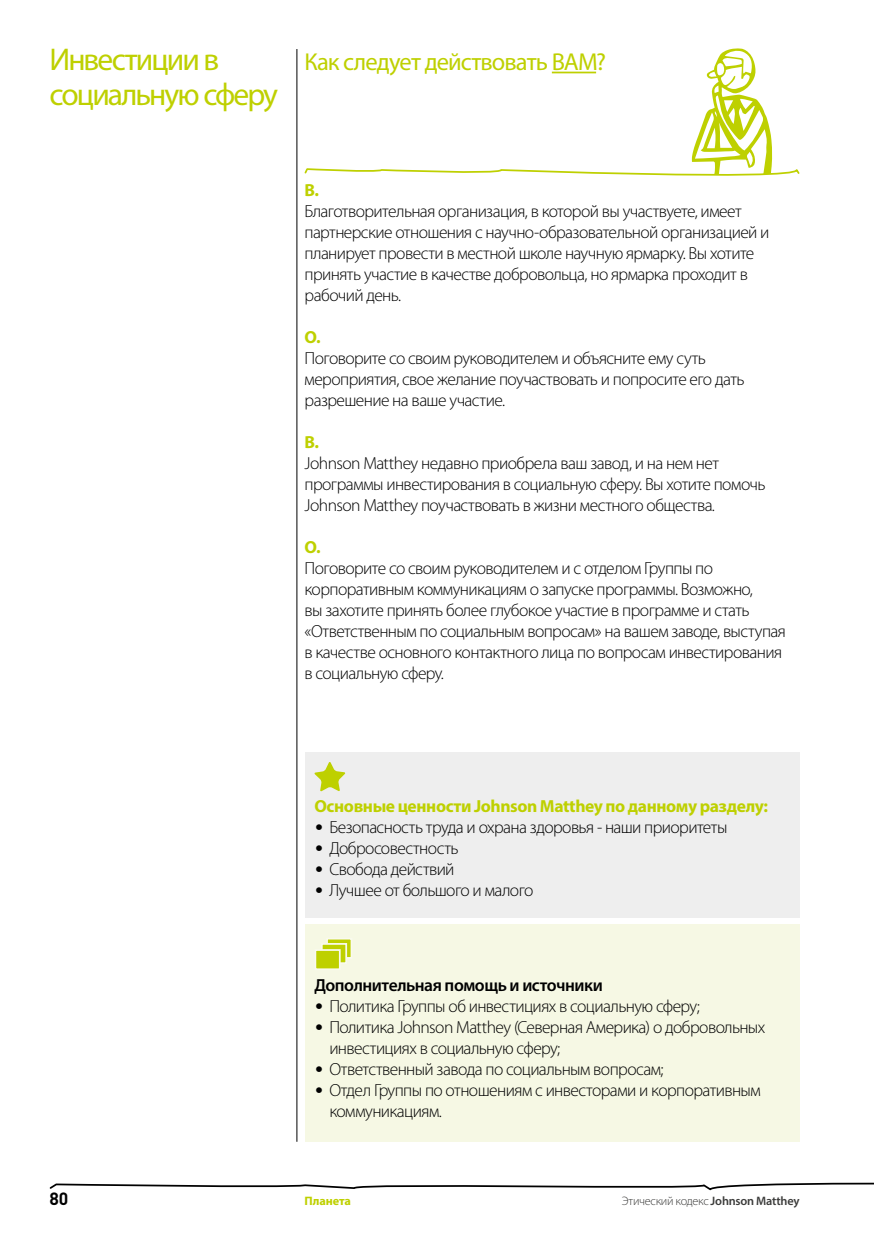
<style>
.page{position:relative;width:874px;height:1241px;background:#fff}
.page>*{position:absolute;margin:0;border:0;box-sizing:border-box;transform-origin:0 0}
.t1{font:31.5px "Myriad Pro";letter-spacing:-.06em;color:#bed000}
.t2{font:24.5px "Myriad Pro";letter-spacing:-.035em;color:#bed000}
.t3{font:300 17.5px/21px "Myriad Pro";letter-spacing:-.035em;color:#000}
.t4{font:700 17.5px "Myriad Pro";letter-spacing:-.025em;color:#bed000}
.t5{font:600 17.5px "Myriad Pro";letter-spacing:-.025em;color:#000}
.t6{font:700 17.5px "DIN";color:#000}
.t7{font:300 12.25px "Myriad Pro";letter-spacing:-.025em;color:#3c3c3b}
.t8{font:700 12.25px "Myriad Pro";letter-spacing:-.01em;color:#bed000}
.s1{font-family:"DIN";font-weight:400}
.s2{font-weight:600}
</style>
<div class="page">
<svg style="left:304px;top:48px;width:496px;height:128px"></svg>
<div style="left:304px;top:924px;width:495px;height:217px;background:#f6f8e4"></div>
<svg style="left:328px;top:939px;width:23px;height:18px"></svg>
<div style="left:321px;top:942px;width:26px;height:21px;background:#bed000;border:2px solid #f9faed"></div>
<div style="left:314px;top:948px;width:26px;height:21px;background:#bed000;border:2px solid #f9faed"></div>
<hr style="left:551px;top:72px;width:44px;height:1px;background:#bed000">
<hr style="left:296px;top:49px;width:1px;height:1092px;background:#000">
<div style="left:304px;top:751px;width:495px;height:166px;background:#eee"></div>
<svg style="left:314px;top:762px;width:31px;height:29px"></svg>
<svg style="left:49px;top:1182px;width:824px;height:9px"></svg>
<h1 class="t1" style="left:50px;top:40px;width:171px">Инвестиции в</h1>
<h2 class="t2" style="left:304px;top:47px;width:303px">Как следует действовать ВАМ?</h2>
<h1 class="t1" style="left:50px;top:75px;width:230px">социальную сферу</h1>
<p class="t4" style="left:304px;top:179px;width:16px">В.</p>
<p class="t3" style="left:304px;top:201px;width:466px">Благотворительная организация, в которой вы участвуете, имеет партнерские отношения с научно-образовательной организацией и планирует провести в местной школе научную ярмарку. Вы хотите принять участие в качестве добровольца, но ярмарка проходит в рабочий день.</p>
<p class="t4" style="left:304px;top:326px;width:18px">О.</p>
<p class="t3" style="left:304px;top:348px;width:441px">Поговорите со своим руководителем и объясните ему суть мероприятия, свое желание поучаствовать и попросите его дать разрешение на ваше участие.</p>
<p class="t4" style="left:304px;top:431px;width:16px">В.</p>
<p class="t3" style="left:304px;top:453px;width:462px">Johnson Matthey недавно приобрела ваш завод, и на нем нет программы инвестирования в социальную сферу. Вы хотите помочь<br>Johnson Matthey поучаствовать в жизни местного общества.</p>
<p class="t4" style="left:304px;top:536px;width:18px">О.</p>
<p class="t3" style="left:304px;top:558px;width:482px">Поговорите со своим руководителем и с отделом Группы по корпоративным коммуникациям о запуске программы. Возможно,<br>вы захотите принять более глубокое участие в программе и стать «Ответственным по социальным вопросам» на вашем заводе, выступая в качестве основного контактного лица по вопросам инвестирования в социальную сферу.</p>
<p class="t4" style="left:314px;top:794px;width:455px">Основные ценности Johnson Matthey по данному разделу:</p>
<p class="t3" style="left:314px;top:817px;width:414px"><span class="s1">•</span> Безопасность труда и охрана здоровья - наши приоритеты</p>
<p class="t3" style="left:314px;top:838px;width:145px"><span class="s1">•</span> Добросовестность</p>
<p class="t3" style="left:314px;top:859px;width:141px"><span class="s1">•</span> Свобода действий</p>
<p class="t3" style="left:314px;top:880px;width:220px"><span class="s1">•</span> Лучшее от большого и малого</p>
<p class="t5" style="left:314px;top:973px;width:290px">Дополнительная помощь и источники</p>
<p class="t3" style="left:314px;top:995px;width:386px"><span class="s1">•</span> Политика Группы об инвестициях в социальную сферу;</p>
<p class="t3" style="left:329px;top:1016px;width:437px;text-indent:-15px"><span class="s1">•</span> Политика Johnson Matthey (Северная Америка) о добровольных инвестициях в социальную сферу;</p>
<p class="t3" style="left:314px;top:1058px;width:350px"><span class="s1">•</span> Ответственный завода по социальным вопросам;</p>
<p class="t3" style="left:329px;top:1079px;width:433px;text-indent:-15px"><span class="s1">•</span> Отдел Группы по отношениям с инвесторами и корпоративным коммуникациям.</p>
<p class="t6" style="left:50px;top:1186px;width:20px">80</p>
<p class="t8" style="left:304px;top:1192px;width:48px">Планета</p>
<p class="t7" style="left:621px;top:1193px;width:179px">Этический кодекс <span class="s2">Johnson Matthey</span></p>
</div>
